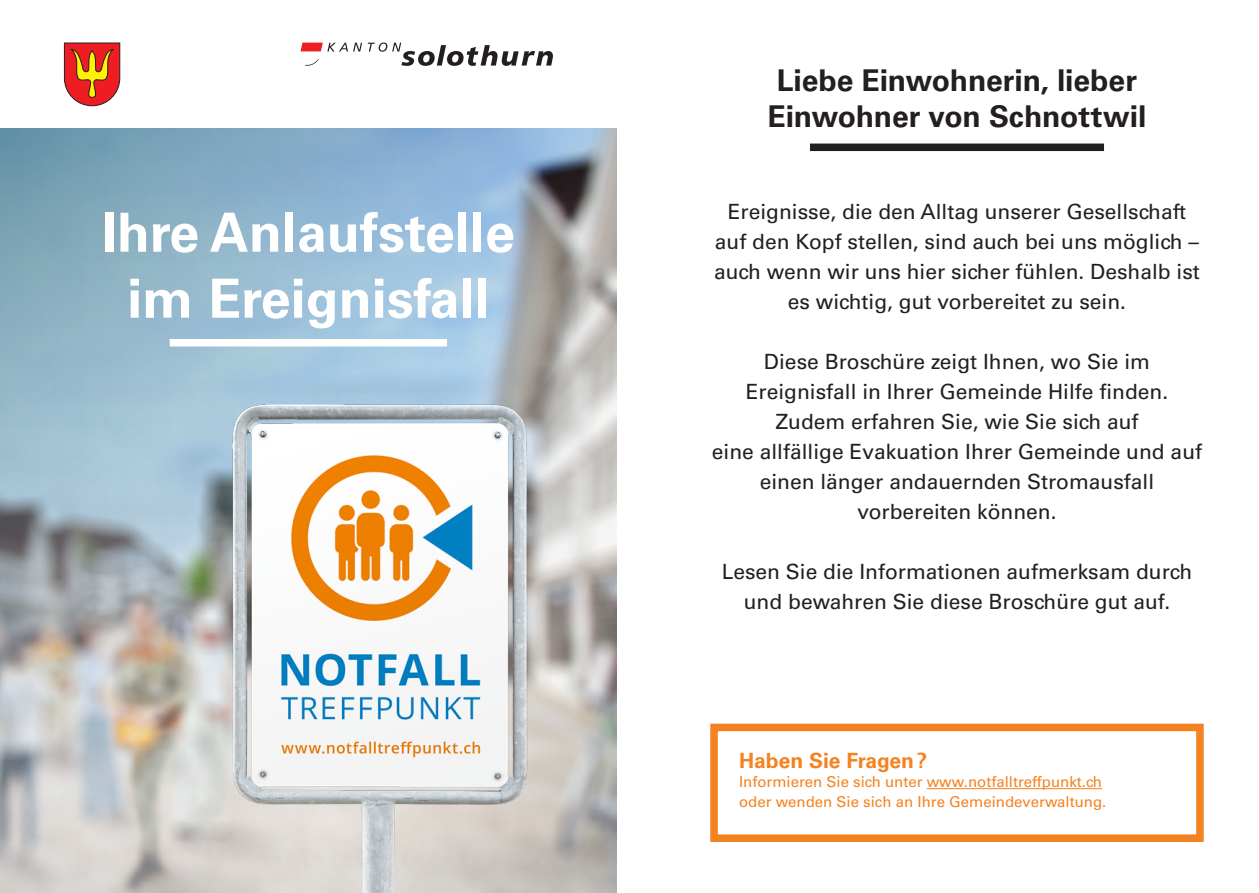
<style>
.page{position:relative;width:1259px;height:893px;background:#fff}
.page>*{position:absolute;margin:0;border:0;box-sizing:border-box;transform-origin:0 0}
.t1{font:700 54px/66px "Univers LT Std";color:#fff;text-align:center}
.t2{font:700 30px/36px "Univers LT Std";letter-spacing:-.005em;color:#231f20;text-align:center}
.t3{font:21px/30px "Univers LT Std";color:#231f20;text-align:center}
.t4{font:700 21px "Univers LT Std";color:#f58220}
.t5{font:15px/19.5px "Univers LT Std";color:#f58220}
</style>
<div class="page">
<hr style="left:926px;top:788px;width:176px;height:1px;background:#f58220">
<div style="left:710px;top:724px;width:493px;height:118px;border:8px solid #f58220"></div>
<div style="left:810px;top:144px;width:294px;height:7px;background:#231f20"></div>
<svg style="left:0;top:128px;width:617px;height:747px;background:#a3b7c3"></svg>
<img style="left:201px;top:378px;width:361px;height:515px">
<div style="left:170px;top:339px;width:277px;height:7px;background:#fff"></div>
<svg style="left:300px;top:43px;width:62px;height:23px"></svg>
<svg style="left:368px;top:43px;width:185px;height:23px"></svg>
<svg style="left:64px;top:43px;width:56px;height:63px;background:#da5131"></svg>
<h1 class="t1" style="left:102px;top:200px;width:415px">Ihre Anlaufstelle im Ereignisfall</h1>
<h2 class="t2" style="left:767px;top:62px;width:380px">Liebe Einwohnerin, lieber<br>Einwohner von Schnottwil</h2>
<p class="t3" style="left:714px;top:197px;width:487px">Ereignisse, die den Alltag unserer Gesellschaft auf den Kopf stellen, sind auch bei uns möglich – auch wenn wir uns hier sicher fühlen. Deshalb ist es wichtig, gut vorbereitet zu sein.</p>
<p class="t3" style="left:712px;top:347px;width:492px">Diese Broschüre zeigt Ihnen, wo Sie im Ereignisfall in Ihrer Gemeinde Hilfe finden.<br>Zudem erfahren Sie, wie Sie sich auf<br>eine allfällige Evakuation Ihrer Gemeinde und auf einen länger andauernden Stromausfall vorbereiten können.</p>
<p class="t3" style="left:722px;top:557px;width:472px">Lesen Sie die Informationen aufmerksam durch und bewahren Sie diese Broschüre gut auf.</p>
<p class="t4" style="left:739px;top:748px;width:190px">Haben Sie Fragen?</p>
<p class="t5" style="left:739px;top:772px;width:369px">Informieren Sie sich unter www.notfalltreffpunkt.ch oder wenden Sie sich an Ihre Gemeindeverwaltung.</p>
</div>
